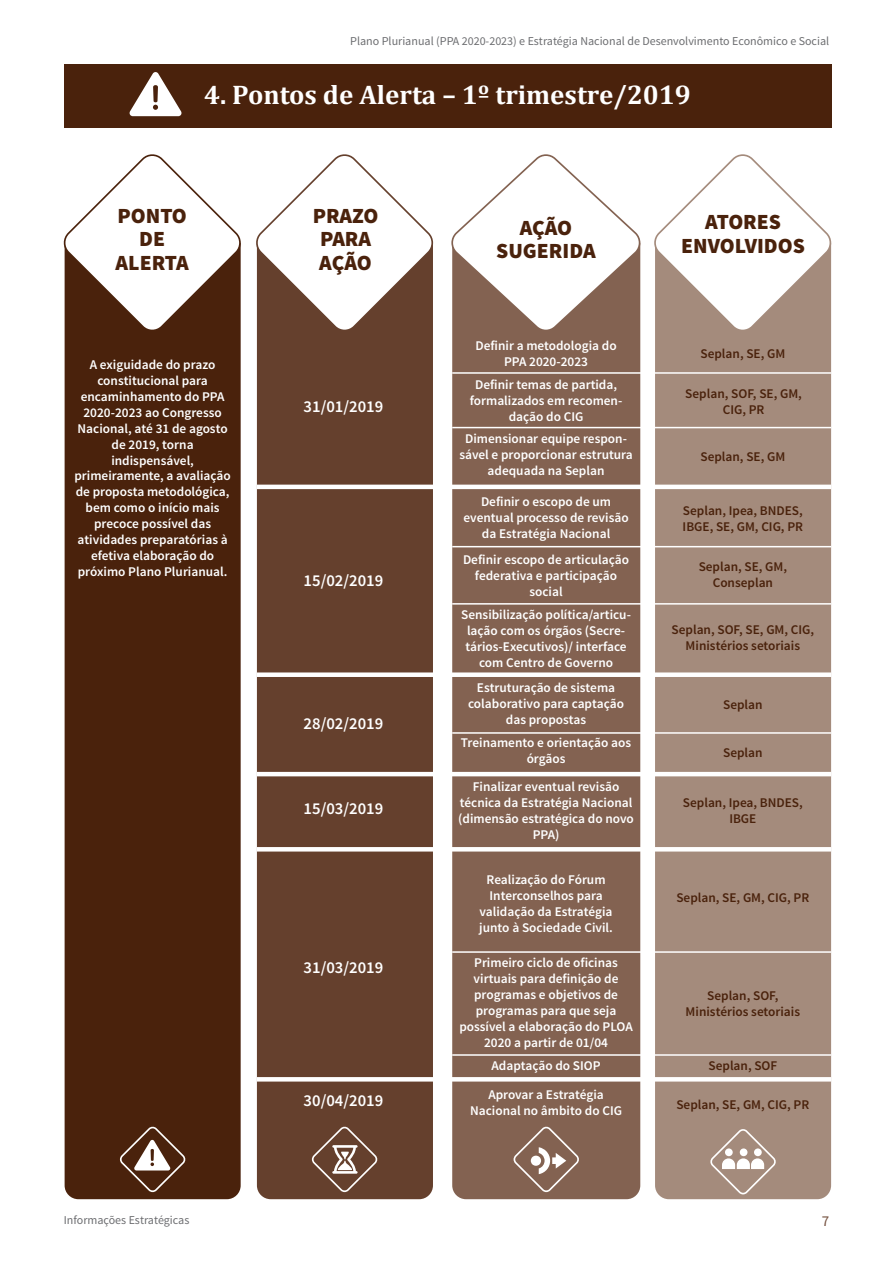
<style>
.page{position:relative;width:893px;height:1263px;background:#fff}
.page>*{position:absolute;margin:0;border:0;box-sizing:border-box;transform-origin:0 0}
.t1{font:700 27px "Cambria";color:#fff}
.t2{font:900 21.6px/23.2px "Source Sans Pro";color:#4a220c;text-align:center}
.t3{font:600 16.65px "Source Sans Pro";color:#fff}
.t4{font:15px "Source Sans Pro";color:#74503e}
.t5{font:600 13.35px/15.9px "Source Sans Pro";color:#fff;text-align:center}
.t6{font:600 13.35px/15.9px "Source Sans Pro";color:#4a220c;text-align:center}
.t7{font:12px "Source Sans Pro";color:#6c6d70}
</style>
<div class="page">
<div style="left:64px;top:64px;width:767px;height:64px;background:#4a220c"></div>
<svg style="left:129px;top:72px;width:53px;height:44px"></svg>
<div style="left:452px;top:331px;width:188px;height:868px;background:#836251"></div>
<div style="left:65px;top:331px;width:176px;height:868px;background:#4a220c"></div>
<svg style="left:64px;top:154px;width:177px;height:177px"></svg>
<div style="left:257px;top:331px;width:176px;height:868px;background:#65402d"></div>
<svg style="left:514px;top:1126px;width:65px;height:66px;background:#95796b"></svg>
<svg style="left:256px;top:154px;width:177px;height:177px"></svg>
<svg style="left:451px;top:154px;width:189px;height:177px"></svg>
<div style="left:655px;top:331px;width:176px;height:868px;background:#a48b7c"></div>
<svg style="left:710px;top:1128px;width:66px;height:66px;background:#b4a094"></svg>
<svg style="left:654px;top:154px;width:177px;height:177px"></svg>
<svg style="left:312px;top:1126px;width:66px;height:66px;background:#7c5d4d"></svg>
<svg style="left:120px;top:1126px;width:66px;height:66px"></svg>
<hr style="left:257px;top:485px;width:574px;height:4px;background:#fff">
<hr style="left:452px;top:427px;width:379px;height:1px;background:#fff">
<hr style="left:452px;top:372px;width:379px;height:2px;background:#fff">
<div style="left:257px;top:672px;width:574px;height:5px;background:#fff"></div>
<hr style="left:452px;top:603px;width:379px;height:2px;background:#fff">
<hr style="left:452px;top:546px;width:379px;height:1px;background:#fff">
<hr style="left:257px;top:772px;width:574px;height:4px;background:#fff">
<hr style="left:452px;top:732px;width:379px;height:2px;background:#fff">
<hr style="left:257px;top:847px;width:574px;height:4px;background:#fff">
<hr style="left:452px;top:1054px;width:379px;height:2px;background:#fff">
<hr style="left:452px;top:951px;width:379px;height:2px;background:#fff">
<svg style="left:257px;top:1077px;width:574px;height:4px"></svg>
<p class="t7" style="left:350px;top:34px;width:480px">Plano Plurianual (PPA 2020-2023) e Estratégia Nacional de Desenvolvimento Econômico e Social</p>
<h1 class="t1" style="left:204px;top:76px;width:488px">4. Pontos de Alerta – 1º trimestre/2019</h1>
<h2 class="t2" style="left:116px;top:205px;width:75px">PONTO<br>DE<br>ALERTA</h2>
<h2 class="t2" style="left:313px;top:205px;width:67px">PRAZO<br>PARA<br>AÇÃO</h2>
<h2 class="t2" style="left:496px;top:217px;width:101px">AÇÃO<br>SUGERIDA</h2>
<h2 class="t2" style="left:681px;top:212px;width:125px">ATORES<br>ENVOLVIDOS</h2>
<p class="t5" style="left:74px;top:357px;width:158px">A exiguidade do prazo constitucional para encaminhamento do PPA<br>2020-2023 ao Congresso<br>Nacional, até 31 de agosto de 2019, torna indispensável, primeiramente, a avaliação de proposta metodológica, bem como o início mais precoce possível das atividades preparatórias à efetiva elaboração do próximo Plano Plurianual.</p>
<p class="t7" style="left:64px;top:1212px;width:127px">Informações Estratégicas</p>
<p class="t3" style="left:304px;top:396px;width:81px">31/01/2019</p>
<p class="t3" style="left:304px;top:570px;width:81px">15/02/2019</p>
<p class="t3" style="left:304px;top:713px;width:81px">28/02/2019</p>
<p class="t3" style="left:304px;top:798px;width:81px">15/03/2019</p>
<p class="t3" style="left:304px;top:957px;width:81px">31/03/2019</p>
<p class="t5" style="left:475px;top:338px;width:143px">Definir a metodologia do<br>PPA 2020-2023</p>
<p class="t6" style="left:700px;top:345px;width:86px">Seplan, SE, GM</p>
<p class="t5" style="left:470px;top:377px;width:154px">Definir temas de partida, formalizados em recomen&shy;dação do CIG</p>
<p class="t5" style="left:459px;top:431px;width:175px">Dimensionar equipe respon&shy;sável e proporcionar estrutura adequada na Seplan</p>
<p class="t6" style="left:685px;top:386px;width:118px">Seplan, SOF, SE, GM,<br>CIG, PR</p>
<p class="t6" style="left:700px;top:449px;width:86px">Seplan, SE, GM</p>
<p class="t5" style="left:463px;top:494px;width:167px">Definir o escopo de um eventual processo de revisão da Estratégia Nacional</p>
<p class="t6" style="left:683px;top:503px;width:122px;text-align:left">Seplan, Ipea, BNDES,<br>IBGE, SE, GM, CIG, PR</p>
<p class="t5" style="left:463px;top:552px;width:168px">Definir escopo de articulação federativa e participação social</p>
<p class="t5" style="left:461px;top:607px;width:171px">Sensibilização política/articu&shy;lação com os órgãos (Secre&shy;tários-Executivos)/ interface com Centro de Governo</p>
<p class="t6" style="left:699px;top:559px;width:90px">Seplan, SE, GM,<br>Conseplan</p>
<p class="t6" style="left:672px;top:622px;width:144px">Seplan, SOF, SE, GM, CIG,<br>Ministérios setoriais</p>
<p class="t5" style="left:468px;top:680px;width:157px">Estruturação de sistema colaborativo para captação das propostas</p>
<p class="t6" style="left:723px;top:697px;width:41px">Seplan</p>
<p class="t5" style="left:461px;top:735px;width:172px">Treinamento e orientação aos órgãos</p>
<p class="t6" style="left:723px;top:745px;width:41px">Seplan</p>
<p class="t5" style="left:458px;top:779px;width:177px">Finalizar eventual revisão técnica da Estratégia Nacional (dimensão estratégica do novo<br>PPA)</p>
<p class="t5" style="left:479px;top:872px;width:135px">Realização do Fórum<br>Interconselhos para validação da Estratégia junto à Sociedade Civil.</p>
<p class="t5" style="left:459px;top:955px;width:175px">Primeiro ciclo de oficinas virtuais para definição de programas e objetivos de programas para que seja possível a elaboração do PLOA<br>2020 a partir de 01/04</p>
<p class="t5" style="left:491px;top:1058px;width:111px">Adaptação do SIOP</p>
<p class="t6" style="left:683px;top:795px;width:121px">Seplan, Ipea, BNDES,<br>IBGE</p>
<p class="t6" style="left:676px;top:890px;width:134px">Seplan, SE, GM, CIG, PR</p>
<p class="t6" style="left:686px;top:988px;width:116px">Seplan, SOF,<br>Ministérios setoriais</p>
<p class="t6" style="left:708px;top:1058px;width:70px">Seplan, SOF</p>
<p class="t3" style="left:304px;top:1090px;width:81px">30/04/2019</p>
<p class="t5" style="left:470px;top:1087px;width:153px">Aprovar a Estratégia<br>Nacional no âmbito do CIG</p>
<p class="t6" style="left:676px;top:1097px;width:134px">Seplan, SE, GM, CIG, PR</p>
<p class="t4" style="left:822px;top:1212px;width:9px">7</p>
</div>
